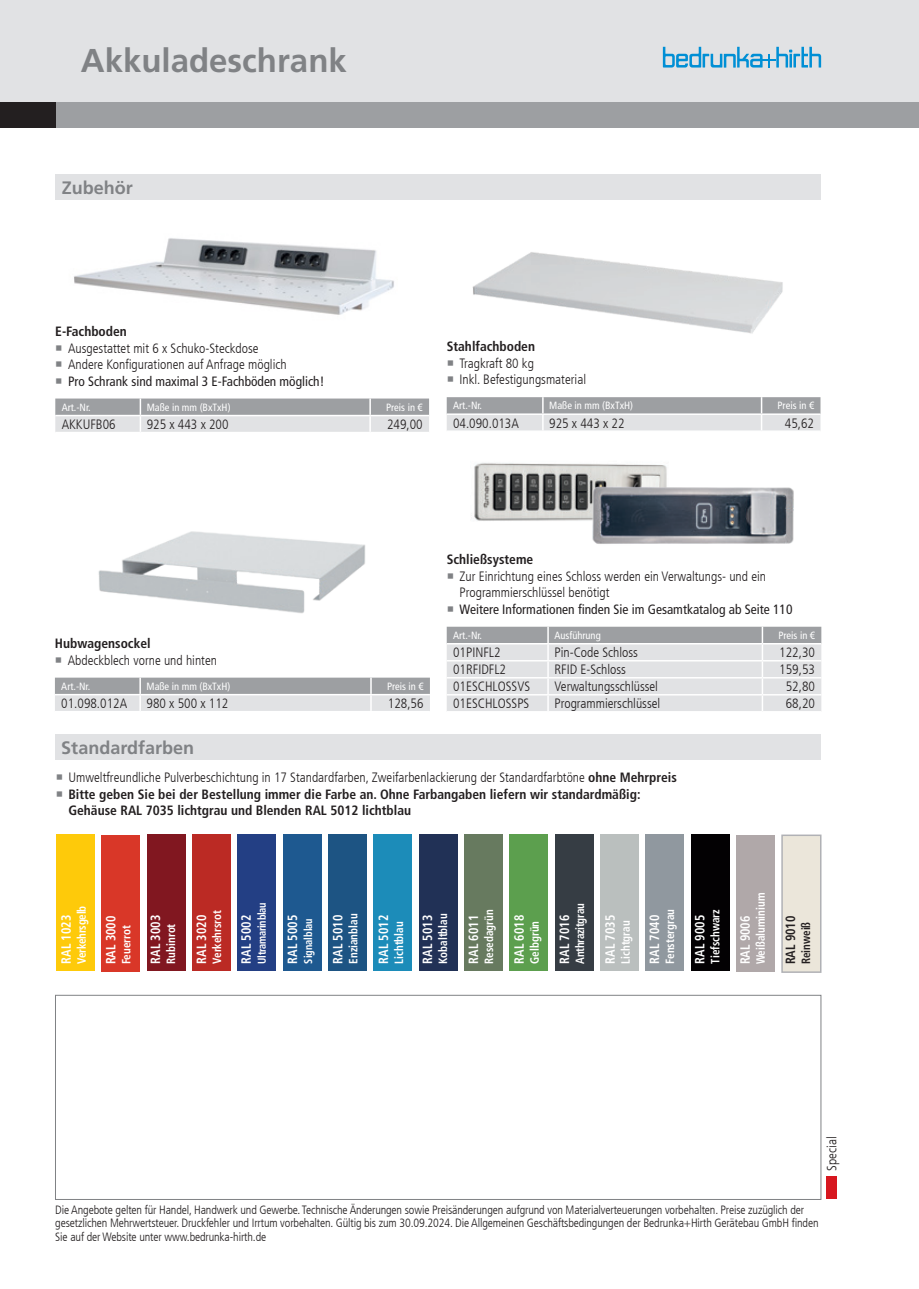
<style>
.page{position:relative;width:919px;height:1289px;background:#fff}
.page>*{position:absolute;margin:0;border:0;box-sizing:border-box;transform-origin:0 0}
.t1{font:700 33px "Frutiger LT Com";color:#808285}
.t2{font:700 18px "Frutiger LT Com";color:#808285}
.t3{font:300 condensed 13.5px/16.5px "Frutiger LT Com";color:#231f20}
.t4{font:700 condensed 13.5px/16.5px "Frutiger LT Com";color:#231f20}
.t5{font:condensed 13.5px "Frutiger LT Com";color:#231f20}
.t6{font:700 condensed 13.35px "Frutiger LT Com";color:#fff;scale:.92 1}
.t7{font:700 condensed 13.35px "Frutiger LT Com";color:#231f20;scale:.92 1}
.t8{font:300 condensed 12px/13.5px "Frutiger LT Com";letter-spacing:-.01em;color:#231f20}
.t9{font:700 condensed 12px "Frutiger LT Com";color:#fff;scale:.92 1}
.t10{font:700 condensed 12px "Frutiger LT Com";letter-spacing:-.025em;color:#fff;scale:.92 1}
.t11{font:700 condensed 12px "Frutiger LT Com";letter-spacing:-.02em;color:#fff;scale:.92 1}
.t12{font:700 condensed 12px "Frutiger LT Com";color:#231f20;scale:.92 1}
.t13{font:700 condensed 11.25px "Frutiger LT Com";letter-spacing:-.03em;color:#fff;scale:.92 1}
.t14{font:700 condensed 11.25px "Frutiger LT Com";color:#fff;scale:.92 1}
.t15{font:condensed 10.5px "Frutiger LT Com";color:#fff}
.s1{font-weight:300}
</style>
<div class="page">
<div style="left:0;top:0;width:918px;height:102px;background:#e1e2e4"></div>
<img style="left:74px;top:238px;width:320px;height:77px">
<div style="left:55px;top:995px;width:766px;height:204px;background:#fff;border:1px solid #808285"></div>
<svg style="left:662px;top:47px;width:159px;height:21px"></svg>
<div style="left:826px;top:1175px;width:10px;height:23px;background:#d7171f"></div>
<div style="left:55px;top:102px;width:863px;height:26px;background:#9d9fa2"></div>
<div style="left:0;top:102px;width:55px;height:26px;background:#231f20"></div>
<img style="left:472px;top:252px;width:311px;height:82px">
<img style="left:98px;top:531px;width:268px;height:83px">
<svg style="left:55px;top:398px;width:374px;height:34px;background:#c2c3c6"></svg>
<hr style="left:370px;top:415px;width:59px;height:1px;background:#fff">
<svg style="left:55px;top:677px;width:375px;height:34px;background:#c2c4c6"></svg>
<hr style="left:371px;top:694px;width:59px;height:1px;background:#fff">
<svg style="left:446px;top:626px;width:375px;height:85px;background:#d6d7d9"></svg>
<hr style="left:762px;top:643px;width:59px;height:1px;background:#fff">
<hr style="left:762px;top:660px;width:59px;height:1px;background:#fff">
<hr style="left:762px;top:694px;width:59px;height:1px;background:#fff">
<hr style="left:446px;top:677px;width:102px;height:1px;background:#fff">
<hr style="left:548px;top:677px;width:214px;height:1px;background:#fff">
<hr style="left:762px;top:677px;width:59px;height:1px;background:#fff">
<svg style="left:446px;top:397px;width:374px;height:34px;background:#c2c3c6"></svg>
<hr style="left:761px;top:413px;width:59px;height:2px;background:#fff">
<hr style="left:761px;top:430px;width:59px;height:2px;background:#fff">
<div style="left:56px;top:834px;width:39px;height:137px;background:#feca0a"></div>
<div style="left:464px;top:834px;width:38px;height:137px;background:#677a5f"></div>
<div style="left:147px;top:834px;width:38px;height:137px;background:#811720"></div>
<div style="left:554px;top:834px;width:39px;height:137px;background:#363d44"></div>
<div style="left:192px;top:834px;width:39px;height:137px;background:#bb2a24"></div>
<div style="left:101px;top:835px;width:39px;height:137px;background:#d93728"></div>
<div style="left:600px;top:834px;width:38px;height:137px;background:#babfbe"></div>
<div style="left:328px;top:834px;width:39px;height:137px;background:#1d5483"></div>
<div style="left:237px;top:834px;width:39px;height:137px;background:#233f84"></div>
<div style="left:283px;top:834px;width:38px;height:137px;background:#1e5990"></div>
<div style="left:645px;top:834px;width:39px;height:137px;background:#90989f"></div>
<div style="left:373px;top:834px;width:39px;height:137px;background:#1c8cb9"></div>
<div style="left:690px;top:834px;width:39px;height:137px;background:#030103"></div>
<div style="left:736px;top:835px;width:38px;height:137px;background:#b0a8a9"></div>
<div style="left:418px;top:834px;width:39px;height:137px;background:#213156"></div>
<div style="left:509px;top:834px;width:39px;height:137px;background:#5c9f4e"></div>
<div style="left:781px;top:834px;width:40px;height:138px;background:#ebe6da;border:2px solid #b0b1b5"></div>
<div style="left:55px;top:174px;width:766px;height:26px;background:#e1e2e4"></div>
<div style="left:55px;top:734px;width:765px;height:26px;background:#e1e2e4"></div>
<img style="left:474px;top:463px;width:193px;height:58px">
<img style="left:587px;top:476px;width:207px;height:68px">
<h1 class="t1" style="left:81px;top:41px;width:267px">Akkuladeschrank</h1>
<h2 class="t2" style="left:62px;top:177px;width:73px">Zubehör</h2>
<p class="t4" style="left:55px;top:323px;width:73px">E-Fachboden</p>
<p class="t3" style="left:68px;top:340px;width:220px">Ausgestattet mit 6 x Schuko-Steckdose<br>Andere Konfigurationen auf Anfrage möglich</p>
<p class="t5" style="left:68px;top:373px;width:258px">Pro Schrank sind maximal 3 E-Fachböden möglich!</p>
<p class="t15" style="left:62px;top:401px;width:30px">Art.-Nr.</p>
<p class="t15" style="left:147px;top:401px;width:85px">Maße in mm (BxTxH)</p>
<p class="t15" style="left:386px;top:401px;width:38px">Preis in €</p>
<p class="t3" style="left:62px;top:416px;width:55px">AKKUFB06</p>
<p class="t3" style="left:147px;top:416px;width:83px">925 x 443 x 200</p>
<p class="t3" style="left:387px;top:416px;width:37px">249,00</p>
<p class="t4" style="left:446px;top:338px;width:90px">Stahlfachboden</p>
<p class="t3" style="left:459px;top:355px;width:128px">Tragkraft 80 kg<br>Inkl. Befestigungsmaterial</p>
<p class="t15" style="left:453px;top:399px;width:30px">Art.-Nr.</p>
<p class="t15" style="left:549px;top:399px;width:85px">Maße in mm (BxTxH)</p>
<p class="t15" style="left:777px;top:399px;width:38px">Preis in €</p>
<p class="t3" style="left:453px;top:415px;width:67px">04.090.013A</p>
<p class="t3" style="left:549px;top:415px;width:77px">925 x 443 x 22</p>
<p class="t3" style="left:784px;top:415px;width:31px">45,62</p>
<p class="t4" style="left:55px;top:635px;width:97px">Hubwagensockel</p>
<p class="t3" style="left:68px;top:652px;width:151px">Abdeckblech vorne und hinten</p>
<p class="t15" style="left:61px;top:680px;width:30px">Art.-Nr.</p>
<p class="t15" style="left:146px;top:680px;width:85px">Maße in mm (BxTxH)</p>
<p class="t15" style="left:387px;top:680px;width:38px">Preis in €</p>
<p class="t3" style="left:61px;top:695px;width:67px">01.098.012A</p>
<p class="t3" style="left:146px;top:695px;width:83px">980 x 500 x 112</p>
<p class="t3" style="left:388px;top:695px;width:37px">128,56</p>
<h2 class="t2" style="left:61px;top:737px;width:134px">Standardfarben</h2>
<p class="t4" style="left:446px;top:551px;width:88px">Schließsysteme</p>
<p class="t3" style="left:459px;top:568px;width:308px">Zur Einrichtung eines Schloss werden ein Verwaltungs- und ein<br>Programmierschlüssel benötigt</p>
<p class="t5" style="left:459px;top:601px;width:334px">Weitere Informationen finden Sie im Gesamtkatalog ab Seite 110</p>
<p class="t15" style="left:453px;top:629px;width:30px">Art.-Nr.</p>
<p class="t15" style="left:554px;top:629px;width:48px">Ausführung</p>
<p class="t15" style="left:778px;top:629px;width:38px">Preis in €</p>
<p class="t3" style="left:453px;top:644px;width:49px">01PINFL2</p>
<p class="t3" style="left:554px;top:644px;width:85px">Pin-Code Schloss</p>
<p class="t3" style="left:779px;top:644px;width:37px">122,30</p>
<p class="t3" style="left:453px;top:661px;width:54px">01RFIDFL2</p>
<p class="t3" style="left:554px;top:661px;width:73px">RFID E-Schloss</p>
<p class="t3" style="left:779px;top:661px;width:37px">159,53</p>
<p class="t3" style="left:453px;top:678px;width:78px">01ESCHLOSSVS</p>
<p class="t3" style="left:554px;top:678px;width:105px">Verwaltungsschlüssel</p>
<p class="t3" style="left:785px;top:678px;width:31px">52,80</p>
<p class="t3" style="left:453px;top:695px;width:78px">01ESCHLOSSPS</p>
<p class="t3" style="left:554px;top:695px;width:107px">Programmierschlüssel</p>
<p class="t3" style="left:785px;top:695px;width:31px">68,20</p>
<p class="t4" style="left:68px;top:769px;width:610px"><span class="s1">Umweltfreundliche Pulverbeschichtung in 17 Standardfarben, Zweifarbenlackierung der Standardfarbtöne</span> ohne Mehrpreis<br>Bitte geben Sie bei der Bestellung immer die Farbe an. Ohne Farbangaben liefern wir standardmäßig:<br>Gehäuse RAL 7035 lichtgrau und Blenden RAL 5012 lichtblau</p>
<p class="t13" style="left:255px;top:963px;width:68px;rotate:-90deg">Ultramarinblau</p>
<p class="t6" style="left:58px;top:963px;width:54px;rotate:-90deg">RAL 1023</p>
<p class="t11" style="left:74px;top:963px;width:64px;rotate:-90deg">Verkehrsgelb</p>
<p class="t6" style="left:103px;top:964px;width:54px;rotate:-90deg">RAL 3000</p>
<p class="t9" style="left:119px;top:964px;width:44px;rotate:-90deg">Feuerrot</p>
<p class="t6" style="left:148px;top:963px;width:54px;rotate:-90deg">RAL 3003</p>
<p class="t9" style="left:164px;top:963px;width:45px;rotate:-90deg">Rubinrot</p>
<p class="t6" style="left:193px;top:963px;width:54px;rotate:-90deg">RAL 3020</p>
<p class="t9" style="left:210px;top:963px;width:60px;rotate:-90deg">Verkehrsrot</p>
<p class="t6" style="left:238px;top:963px;width:54px;rotate:-90deg">RAL 5002</p>
<p class="t9" style="left:753px;top:964px;width:79px;rotate:-90deg">Weißaluminium</p>
<p class="t6" style="left:284px;top:963px;width:54px;rotate:-90deg">RAL 5005</p>
<p class="t14" style="left:301px;top:963px;width:51px;rotate:-90deg">Signalblau</p>
<p class="t6" style="left:330px;top:963px;width:54px;rotate:-90deg">RAL 5010</p>
<p class="t9" style="left:346px;top:963px;width:56px;rotate:-90deg">Enzianblau</p>
<p class="t6" style="left:375px;top:963px;width:54px;rotate:-90deg">RAL 5012</p>
<p class="t9" style="left:392px;top:963px;width:47px;rotate:-90deg">Lichtblau</p>
<p class="t6" style="left:419px;top:963px;width:54px;rotate:-90deg">RAL 5013</p>
<p class="t9" style="left:436px;top:963px;width:56px;rotate:-90deg">Kobaltblau</p>
<p class="t6" style="left:465px;top:963px;width:54px;rotate:-90deg">RAL 6011</p>
<p class="t9" style="left:482px;top:963px;width:61px;rotate:-90deg">Resedagrün</p>
<p class="t6" style="left:511px;top:963px;width:54px;rotate:-90deg">RAL 6018</p>
<p class="t9" style="left:527px;top:963px;width:48px;rotate:-90deg">Gelbgrün</p>
<p class="t6" style="left:556px;top:963px;width:54px;rotate:-90deg">RAL 7016</p>
<p class="t10" style="left:572px;top:963px;width:67px;rotate:-90deg">Anthrazitgrau</p>
<p class="t6" style="left:602px;top:963px;width:54px;rotate:-90deg">RAL 7035</p>
<p class="t9" style="left:618px;top:963px;width:48px;rotate:-90deg">Lichtgrau</p>
<p class="t6" style="left:646px;top:963px;width:54px;rotate:-90deg">RAL 7040</p>
<p class="t9" style="left:663px;top:963px;width:61px;rotate:-90deg">Fenstergrau</p>
<p class="t6" style="left:692px;top:963px;width:54px;rotate:-90deg">RAL 9005</p>
<p class="t9" style="left:708px;top:963px;width:61px;rotate:-90deg">Tiefschwarz</p>
<p class="t6" style="left:737px;top:964px;width:54px;rotate:-90deg">RAL 9006</p>
<p class="t7" style="left:782px;top:964px;width:54px;rotate:-90deg">RAL 9010</p>
<p class="t12" style="left:798px;top:964px;width:48px;rotate:-90deg">Reinweiß</p>
<p class="t3" style="left:823px;top:1170px;width:37px;rotate:-90deg">Special</p>
<p class="t8" style="left:55px;top:1203px;width:764px">Die Angebote gelten für Handel, Handwerk und Gewerbe. Technische Änderungen sowie Preisänderungen aufgrund von Materialverteuerungen vorbehalten. Preise zuzüglich der gesetzlichen Mehrwertsteuer. Druckfehler und Irrtum vorbehalten. Gültig bis zum 30.09.2024. Die Allgemeinen Geschäftsbedingungen der Bedrunka+Hirth Gerätebau GmbH finden<br>Sie auf der Website unter www.bedrunka-hirth.de</p>
</div>
